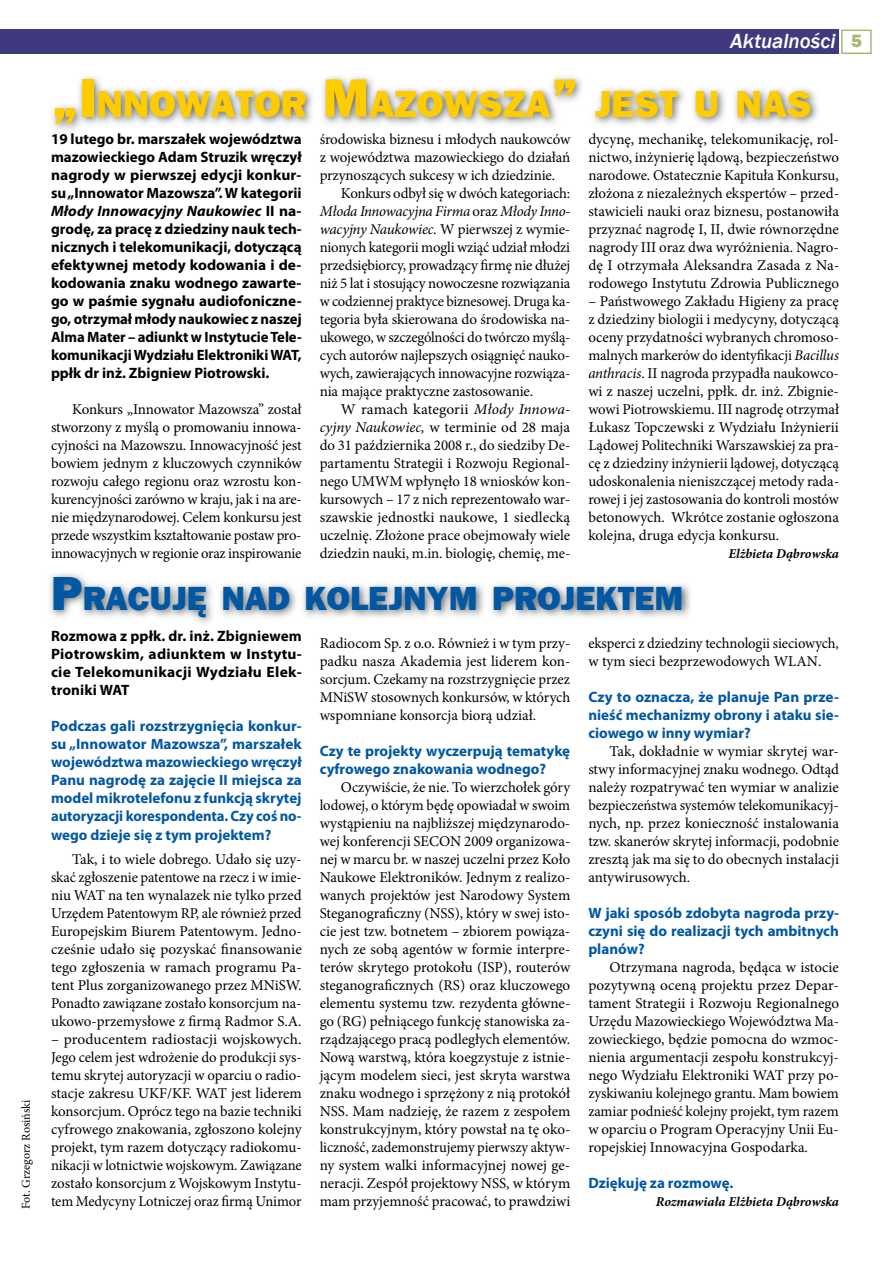
<style>
.page{position:relative;width:893px;height:1263px;background:#fff}
.page>*{position:absolute;margin:0;border:0;box-sizing:border-box;transform-origin:0 0}
.t1{font:800 37.8px "Frankfurt Gothic";color:#fc0}
.t2{font:800 33.6px "Frankfurt Gothic";color:#0057a3}
.t3{font:italic 500 21px "Franklin Gothic";color:#fff}
.t4{font:15px/18px "Minion Pro";letter-spacing:-.005em;color:#000;text-align:justify}
.t5{font:700 15px/18px "Myriad Pro";color:#000;text-align:justify}
.t6{font:700 15px/18px "Myriad Pro";color:#0057a3;text-align:justify}
.t7{font:italic 700 13.5px "Minion Pro";color:#000}
.t8{font:12px "Minion Pro";letter-spacing:-.005em;color:#000}
.s1{font-family:"Frankfurt Gothic";font-weight:800;font-style:normal;font-size:18px;color:#aab970}
.s2{font-size:54px}
.s3{font-style:italic}
.s4{font-size:48px}
</style>
<div class="page">
<img style="left:52px;top:76px;width:766px;height:54px">
<img style="left:50px;top:573px;width:640px;height:51px">
<svg style="left:841px;top:30px;width:31px;height:24px"></svg>
<div style="left:0;top:30px;width:839px;height:24px;background:#3f3a7d"></div>
<p class="t8" style="left:18px;top:1209px;width:111px;rotate:-90deg">Fot. Grzegorz Rosiński</p>
<h3 class="t3" style="left:730px;top:28px;width:133px">Aktualności <span class="s1">5</span></h3>
<h1 class="t1" style="left:51px;top:81px;width:762px"><span class="s2">„I</span>NNOWATOR <span class="s2">M</span>AZOWSZA<span class="s2">”</span> JEST U NAS</h1>
<p class="t5" style="left:51px;top:129px;width:252px">19 lutego br. marszałek województwa mazowieckiego Adam Struzik wręczył nagrody w pierwszej edycji konkur&shy;su „Innowator Mazowsza”. W kategorii <span class="s3">Młody Innowacyjny Naukowiec</span> II na&shy;grodę, za pracę z dziedziny nauk tech&shy;nicznych i telekomunikacji, dotyczącą efektywnej metody kodowania i de&shy;kodowania znaku wodnego zawarte&shy;go w paśmie sygnału audiofoniczne&shy;go, otrzymał młody naukowiec z naszej Alma Mater – adiunkt w Instytucie Tele&shy;komunikacji Wydziału Elektroniki WAT, ppłk dr inż. Zbigniew Piotrowski.</p>
<p class="t4" style="left:51px;top:400px;width:252px;text-indent:21px">Konkurs „Innowator Mazowsza” został stworzony z myślą o promowaniu innowa&shy;cyjności na Mazowszu. Innowacyjność jest bowiem jednym z kluczowych czynników rozwoju całego regionu oraz wzrostu kon&shy;kurencyjności zarówno w kraju, jak i na are&shy;nie międzynarodowej. Celem konkursu jest przede wszystkim kształtowanie postaw pro&shy;innowacyjnych w regionie oraz inspirowanie</p>
<p class="t4" style="left:320px;top:130px;width:252px">środowiska biznesu i młodych naukowców z województwa mazowieckiego do działań przynoszących sukcesy w ich dziedzinie.</p>
<p class="t4" style="left:320px;top:184px;width:252px;text-indent:21px">Konkurs odbył się w dwóch kategoriach:<br><span class="s3">Młoda Innowacyjna Firma</span> oraz <span class="s3">Młody Inno&shy;wacyjny Naukowiec.</span> W pierwszej z wymie&shy;nionych kategorii mogli wziąć udział młodzi przedsiębiorcy, prowadzący firmę nie dłużej niż 5 lat i stosujący nowoczesne rozwiązania w codziennej praktyce biznesowej. Druga ka&shy;tegoria była skierowana do środowiska na&shy;ukowego, w szczególności do twórczo myślą&shy;cych autorów najlepszych osiągnięć nauko&shy;wych, zawierających innowacyjne rozwiąza&shy;nia mające praktyczne zastosowanie.</p>
<p class="t4" style="left:320px;top:400px;width:252px;text-indent:21px">W ramach kategorii <span class="s3">Młody Innowa&shy;cyjny Naukowiec,</span> w terminie od 28 maja do 31 października 2008 r., do siedziby De&shy;partamentu Strategii i Rozwoju Regional&shy;nego UMWM wpłynęło 18 wniosków kon&shy;kursowych – 17 z nich reprezentowało war&shy;szawskie jednostki naukowe, 1 siedlecką uczelnię. Złożone prace obejmowały wiele dziedzin nauki, m.in. biologię, chemię, me-</p>
<p class="t4" style="left:588px;top:130px;width:252px">dycynę, mechanikę, telekomunikację, rol&shy;nictwo, inżynierię lądową, bezpieczeństwo narodowe. Ostatecznie Kapituła Konkursu, złożona z niezależnych ekspertów – przed&shy;stawicieli nauki oraz biznesu, postanowiła przyznać nagrodę I, II, dwie równorzędne nagrody III oraz dwa wyróżnienia. Nagro&shy;dę I otrzymała Aleksandra Zasada z Na&shy;rodowego Instytutu Zdrowia Publicznego</p>
<p class="t4" style="left:588px;top:292px;width:252px">– Państwowego Zakładu Higieny za pracę z dziedziny biologii i medycyny, dotyczącą oceny przydatności wybranych chromoso&shy;malnych markerów do identyfikacji <span class="s3">Bacillus anthracis</span>. II nagroda przypadła naukowco&shy;wi z naszej uczelni, ppłk. dr. inż. Zbignie&shy;wowi Piotrowskiemu. III nagrodę otrzymał Łukasz Topczewski z Wydziału Inżynierii Lądowej Politechniki Warszawskiej za pra&shy;cę z dziedziny inżynierii lądowej, dotyczącą udoskonalenia nieniszczącej metody rada&shy;rowej i jej zastosowania do kontroli mostów betonowych. Wkrótce zostanie ogłoszona kolejna, druga edycja konkursu.</p>
<p class="t7" style="left:728px;top:544px;width:112px">Elżbieta Dąbrowska</p>
<h2 class="t2" style="left:51px;top:578px;width:634px"><span class="s4">P</span>RACUJĘ NAD KOLEJNYM PROJEKTEM</h2>
<p class="t5" style="left:51px;top:627px;width:252px">Rozmowa z ppłk. dr. inż. Zbigniewem Piotrowskim, adiunktem w Instytu&shy;cie Telekomunikacji Wydziału Elek&shy;troniki WAT</p>
<p class="t6" style="left:51px;top:717px;width:252px">Podczas gali rozstrzygnięcia konkur&shy;su „Innowator Mazowsza”, marszałek województwa mazowieckiego wręczył Panu nagrodę za zajęcie II miejsca za model mikrotelefonu z funkcją skrytej autoryzacji korespondenta. Czy coś no&shy;wego dzieje się z tym projektem?</p>
<p class="t4" style="left:51px;top:850px;width:252px;text-indent:21px">Tak, i to wiele dobrego. Udało się uzy&shy;skać zgłoszenie patentowe na rzecz i w imie&shy;niu WAT na ten wynalazek nie tylko przed Urzędem Patentowym RP, ale również przed Europejskim Biurem Patentowym. Jedno&shy;cześnie udało się pozyskać finansowanie tego zgłoszenia w ramach programu Pa&shy;tent Plus zorganizowanego przez MNiSW.<br>Ponadto zawiązane zostało konsorcjum na&shy;ukowo-przemysłowe z firmą Radmor S.A.</p>
<p class="t4" style="left:51px;top:1030px;width:252px">– producentem radiostacji wojskowych.<br>Jego celem jest wdrożenie do produkcji sys&shy;temu skrytej autoryzacji w oparciu o radio&shy;stacje zakresu UKF/KF. WAT jest liderem konsorcjum. Oprócz tego na bazie techniki cyfrowego znakowania, zgłoszono kolejny projekt, tym razem dotyczący radiokomu&shy;nikacji w lotnictwie wojskowym. Zawiązane zostało konsorcjum z Wojskowym Instytu&shy;tem Medycyny Lotniczej oraz firmą Unimor</p>
<p class="t4" style="left:320px;top:634px;width:252px">Radiocom Sp. z o.o. Również i w tym przy&shy;padku nasza Akademia jest liderem kon&shy;sorcjum. Czekamy na rozstrzygnięcie przez MNiSW stosownych konkursów, w których wspomniane konsorcja biorą udział.</p>
<p class="t6" style="left:320px;top:741px;width:252px">Czy te projekty wyczerpują tematykę cyfrowego znakowania wodnego?</p>
<p class="t4" style="left:320px;top:778px;width:252px;text-indent:21px">Oczywiście, że nie. To wierzchołek góry lodowej, o którym będę opowiadał w swoim wystąpieniu na najbliższej międzynarodo&shy;wej konferencji SECON 2009 organizowa&shy;nej w marcu br. w naszej uczelni przez Koło Naukowe Elektroników. Jednym z realizo&shy;wanych projektów jest Narodowy System Steganograficzny (NSS), który w swej isto&shy;cie jest tzw. botnetem – zbiorem powiąza&shy;nych ze sobą agentów w formie interpre&shy;terów skrytego protokołu (ISP), routerów steganograficznych (RS) oraz kluczowego elementu systemu tzw. rezydenta główne&shy;go (RG) pełniącego funkcję stanowiska za&shy;rządzającego pracą podległych elementów.<br>Nową warstwą, która koegzystuje z istnie&shy;jącym modelem sieci, jest skryta warstwa znaku wodnego i sprzężony z nią protokół NSS. Mam nadzieję, że razem z zespołem konstrukcyjnym, który powstał na tę oko&shy;liczność, zademonstrujemy pierwszy aktyw&shy;ny system walki informacyjnej nowej ge&shy;neracji. Zespół projektowy NSS, w którym mam przyjemność pracować, to prawdziwi</p>
<p class="t4" style="left:588px;top:634px;width:252px">eksperci z dziedziny technologii sieciowych, w tym sieci bezprzewodowych WLAN.</p>
<p class="t6" style="left:588px;top:687px;width:252px">Czy to oznacza, że planuje Pan prze&shy;nieść mechanizmy obrony i ataku sie&shy;ciowego w inny wymiar?</p>
<p class="t4" style="left:588px;top:742px;width:252px;text-indent:21px">Tak, dokładnie w wymiar skrytej war&shy;stwy informacyjnej znaku wodnego. Odtąd należy rozpatrywać ten wymiar w analizie bezpieczeństwa systemów telekomunikacyj&shy;nych, np. przez konieczność instalowania tzw. skanerów skrytej informacji, podobnie zresztą jak ma się to do obecnych instalacji antywirusowych.</p>
<p class="t6" style="left:588px;top:903px;width:252px">W jaki sposób zdobyta nagroda przy&shy;czyni się do realizacji tych ambitnych planów?</p>
<p class="t4" style="left:588px;top:958px;width:252px;text-indent:21px">Otrzymana nagroda, będąca w istocie pozytywną oceną projektu przez Depar&shy;tament Strategii i Rozwoju Regionalnego Urzędu Mazowieckiego Województwa Ma&shy;zowieckiego, będzie pomocna do wzmoc&shy;nienia argumentacji zespołu konstrukcyj&shy;nego Wydziału Elektroniki WAT przy po&shy;zyskiwaniu kolejnego grantu. Mam bowiem zamiar podnieść kolejny projekt, tym razem w oparciu o Program Operacyjny Unii Eu&shy;ropejskiej Innowacyjna Gospodarka.</p>
<p class="t6" style="left:588px;top:1173px;width:146px">Dziękuję za rozmowę.</p>
<p class="t7" style="left:656px;top:1192px;width:185px">Rozmawiała Elżbieta Dąbrowska</p>
</div>
